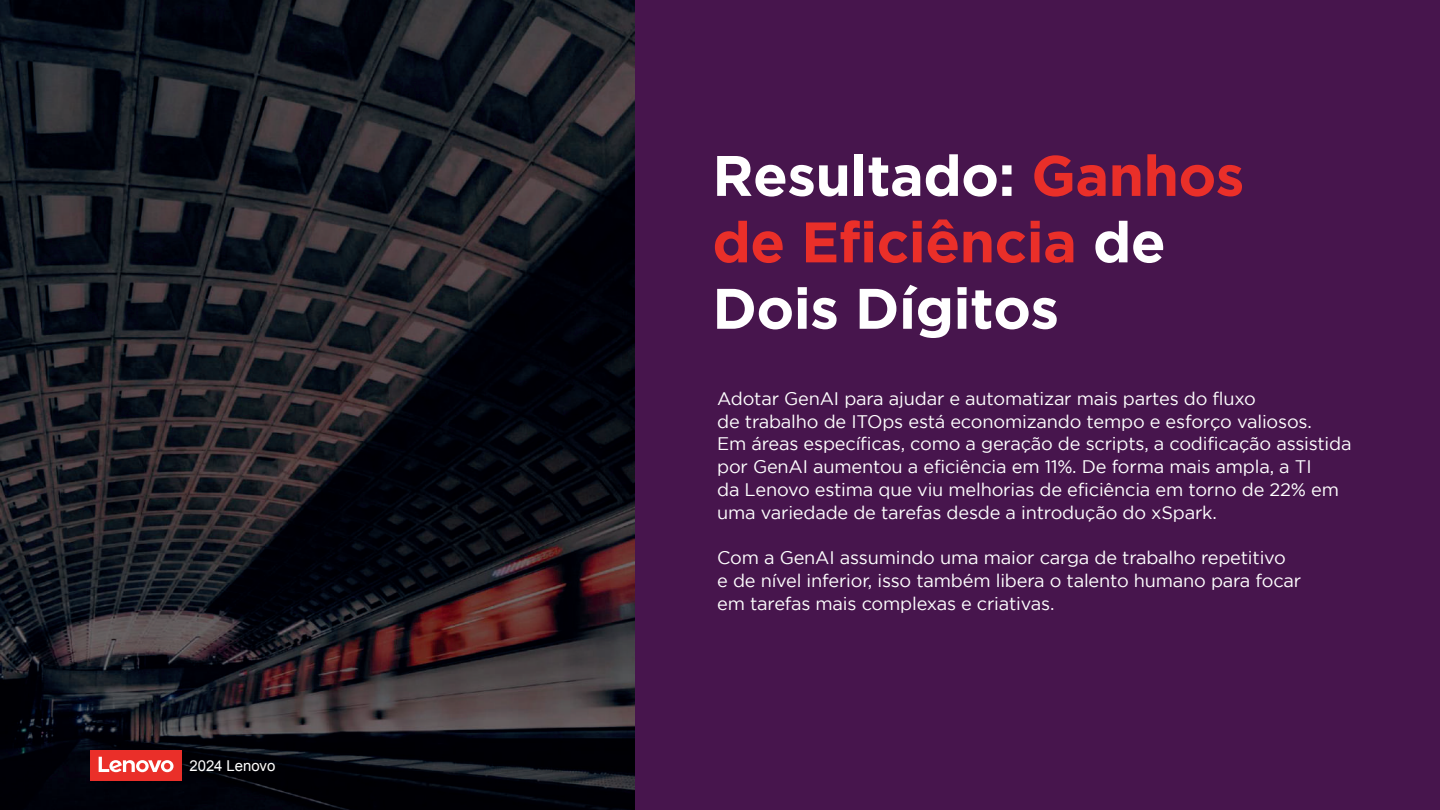
<style>
.page{position:relative;width:1440px;height:810px;background:#47154d}
.page>*{position:absolute;margin:0;border:0;box-sizing:border-box;transform-origin:0 0}
.t1{font:700 57px/66.4px "Gotham";letter-spacing:-.01em;color:#fff}
.t2{font:18.15px/22.8px "Gotham";letter-spacing:-.01em;color:#fff}
.t3{font:15px "Arial";color:#fff}
.s1{color:#ea2f29}
</style>
<div class="page">
<img style="left:0;top:0;width:635px;height:810px">
<div style="left:90px;top:750px;width:92px;height:30px;background:#ea2f29"></div>
<svg style="left:98px;top:757px;width:76px;height:15px"></svg>
<p class="t3" style="left:189px;top:756px;width:87px">2024 Lenovo</p>
<h1 class="t1" style="left:712px;top:141px;width:533px">Resultado: <span class="s1">Ganhos de Eficiência</span> de<br>Dois Dígitos</h1>
<p class="t2" style="left:717px;top:387px;width:636px">Adotar GenAI para ajudar e automatizar mais partes do fluxo<br>de trabalho de ITOps está economizando tempo e esforço valiosos.<br>Em áreas específicas, como a geração de scripts, a codificação assistida por GenAI aumentou a eficiência em 11%. De forma mais ampla, a TI<br>da Lenovo estima que viu melhorias de eficiência em torno de 22% em uma variedade de tarefas desde a introdução do xSpark.</p>
<p class="t2" style="left:717px;top:546px;width:586px">Com a GenAI assumindo uma maior carga de trabalho repetitivo<br>e de nível inferior, isso também libera o talento humano para focar em tarefas mais complexas e criativas.</p>
</div>
